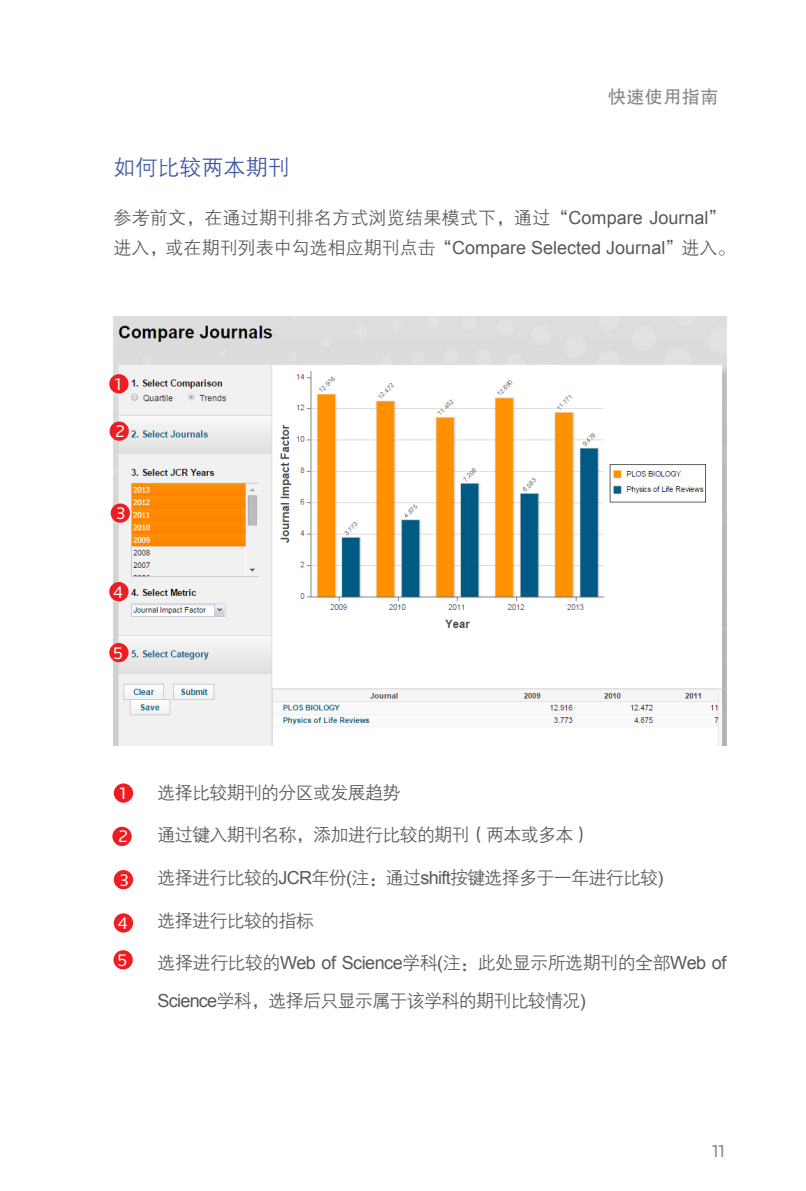
<style>
.page{position:relative;width:806px;height:1191px;background:#fff}
.page>*{position:absolute;margin:0;border:0;box-sizing:border-box;transform-origin:0 0}
.大标题{font:22px "FZZDXJW GB1 0";color:#3e54a4}
.正文{font:18px/37px "FZZDXJW GB1 0";letter-spacing:-.04em;color:#57585a}
.正文-2{font:18px/30px "FZZDXJW GB1 0";letter-spacing:.01em;color:#57585a}
.t1{font:18px "FZHTJW GB1 0";letter-spacing:.025em;color:#86888b}
.t2{font:18px "Knowledge";color:#86888b}
.正文-3{font:17.4px "Knowledge";color:#fff}
.s1{font-family:"Arial"}
</style>
<div class="page">
<img style="left:113px;top:316px;width:613px;height:429px">
<div style="left:109px;top:374px;width:19px;height:19px;background:#ee1d23;border-radius:50%"></div>
<div style="left:114px;top:783px;width:19px;height:19px;background:#ee1d23;border-radius:50%"></div>
<div style="left:109px;top:421px;width:20px;height:20px;background:#ee1d23;border-radius:50%"></div>
<div style="left:112px;top:826px;width:19px;height:20px;background:#ee1d23;border-radius:50%"></div>
<div style="left:111px;top:503px;width:19px;height:20px;background:#ee1d23;border-radius:50%"></div>
<div style="left:114px;top:870px;width:19px;height:19px;background:#ee1d23;border-radius:50%"></div>
<div style="left:109px;top:582px;width:19px;height:19px;background:#ee1d23;border-radius:50%"></div>
<div style="left:114px;top:913px;width:19px;height:19px;background:#ee1d23;border-radius:50%"></div>
<div style="left:109px;top:643px;width:19px;height:19px;background:#ee1d23;border-radius:50%"></div>
<div style="left:113px;top:950px;width:20px;height:19px;background:#ee1d23;border-radius:50%"></div>
<p class="t1" style="left:607px;top:86px;width:112px">快速使用指南</p>
<p class="大标题" style="left:113px;top:156px;width:177px">如何比较两本期刊</p>
<p class="正文-2" style="left:113px;top:203px;width:623px">参考前文，在通过期刊排名方式浏览结果模式下，通过“<span class="s1">Compare Journal</span>”进入，或在期刊列表中勾选相应期刊点击“<span class="s1">Compare Selected Journal</span>”进入。</p>
<p class="正文-3" style="left:115px;top:373px;width:7px">1</p>
<p class="正文-3" style="left:115px;top:420px;width:11px">2</p>
<p class="正文-3" style="left:117px;top:502px;width:10px">3</p>
<p class="正文-3" style="left:113px;top:581px;width:11px">4</p>
<p class="正文-3" style="left:113px;top:642px;width:11px">5</p>
<p class="正文" style="left:121px;top:774px;width:280px"><span class="s1">•</span> 选择比较期刊的分区或发展趋势</p>
<p class="正文" style="left:121px;top:817px;width:470px"><span class="s1">•</span> 通过键入期刊名称，添加进行比较的期刊（两本或多本）</p>
<p class="正文" style="left:121px;top:860px;width:543px"><span class="s1">•</span> 选择进行比较的<span class="s1">JCR</span>年份<span class="s1">(</span>注：通过<span class="s1">shift</span>按键选择多于一年进行比较<span class="s1">)</span></p>
<p class="正文" style="left:121px;top:902px;width:194px"><span class="s1">•</span> 选择进行比较的指标</p>
<p class="正文" style="left:157px;top:945px;width:570px;text-indent:-36px"><span class="s1">•</span> 选择进行比较的<span class="s1">Web of Science</span>学科<span class="s1">(</span>注：此处显示所选期刊的全部<span class="s1">Web of<br>Science</span>学科，选择后只显示属于该学科的期刊比较情况<span class="s1">)</span></p>
<p class="正文-3" style="left:120px;top:782px;width:7px">1</p>
<p class="正文-3" style="left:118px;top:825px;width:11px">2</p>
<p class="正文-3" style="left:120px;top:869px;width:10px">3</p>
<p class="正文-3" style="left:118px;top:912px;width:11px">4</p>
<p class="正文-3" style="left:117px;top:949px;width:11px">5</p>
<p class="t2" style="left:711px;top:1139px;width:14px">11</p>
</div>
